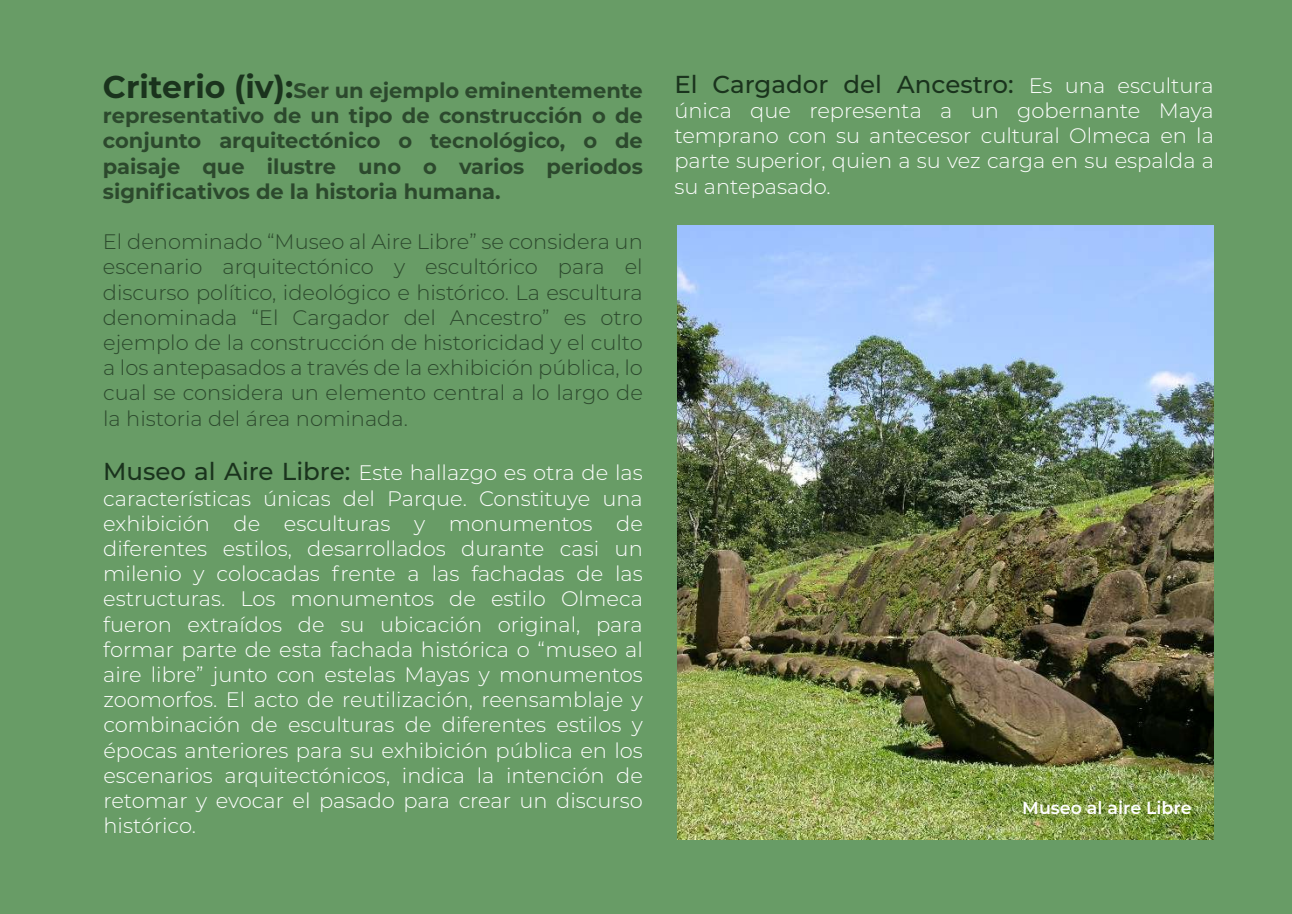
<style>
.page{position:relative;width:1292px;height:914px;background:#689c66}
.page>*{position:absolute;margin:0;border:0;box-sizing:border-box;transform-origin:0 0}
.t1{font:500 24.5px "Montserrat";color:#1a331d}
.t2{font:300 21px/25.2px "Montserrat";color:#fff;text-align:justify}
.t3{font:300 21px/25.2px "Montserrat";color:#2c492d;text-align:justify}
.t4{font:700 21px/25.2px "Montserrat";color:#2c492d;text-align:justify}
.t5{font:600 17.5px "Montserrat";color:#fff}
.s1{font-size:31.5px;color:#1a331d}
.s2{font-weight:500;font-size:24.5px;color:#1a331d}
.s3{font-weight:300;font-size:21px;color:#fff}
</style>
<div class="page">
<img style="left:677px;top:226px;width:536px;height:613px">
<p class="t4" style="left:103px;top:77px;width:541px"><span class="s1">Criterio (iv):</span>Ser un ejemplo eminentemente representativo de un tipo de construcción o de conjunto arquitectónico o tecnológico, o de paisaje que ilustre uno o varios periodos significativos de la historia humana.</p>
<p class="t3" style="left:103px;top:228px;width:541px">El denominado “Museo al Aire Libre” se considera un escenario arquitectónico y escultórico para el discurso político, ideológico e histórico. La escultura denominada “El Cargador del Ancestro” es otro ejemplo de la construcción de historicidad y el culto a los antepasados a través de la exhibición pública, lo cual se considera un elemento central a lo largo de la historia del área nominada.</p>
<p class="t2" style="left:103px;top:459px;width:541px"><span class="s2">Museo al Aire Libre:</span> Este hallazgo es otra de las características únicas del Parque. Constituye una exhibición de esculturas y monumentos de diferentes estilos, desarrollados durante casi un milenio y colocadas frente a las fachadas de las estructuras. Los monumentos de estilo Olmeca fueron extraídos de su ubicación original, para formar parte de esta fachada histórica o “museo al aire libre” junto con estelas Mayas y monumentos zoomorfos. El acto de reutilización, reensamblaje y combinación de esculturas de diferentes estilos y épocas anteriores para su exhibición pública en los escenarios arquitectónicos, indica la intención de retomar y evocar el pasado para crear un discurso histórico.</p>
<p class="t1" style="left:674px;top:67px;width:541px">El Cargador del Ancestro: <span class="s3">Es una escultura</span></p>
<p class="t2" style="left:674px;top:97px;width:541px">única que representa a un gobernante Maya temprano con su antecesor cultural Olmeca en la parte superior, quien a su vez carga en su espalda a su antepasado.</p>
<p class="t5" style="left:1022px;top:795px;width:171px">Museo al aire Libre</p>
</div>
